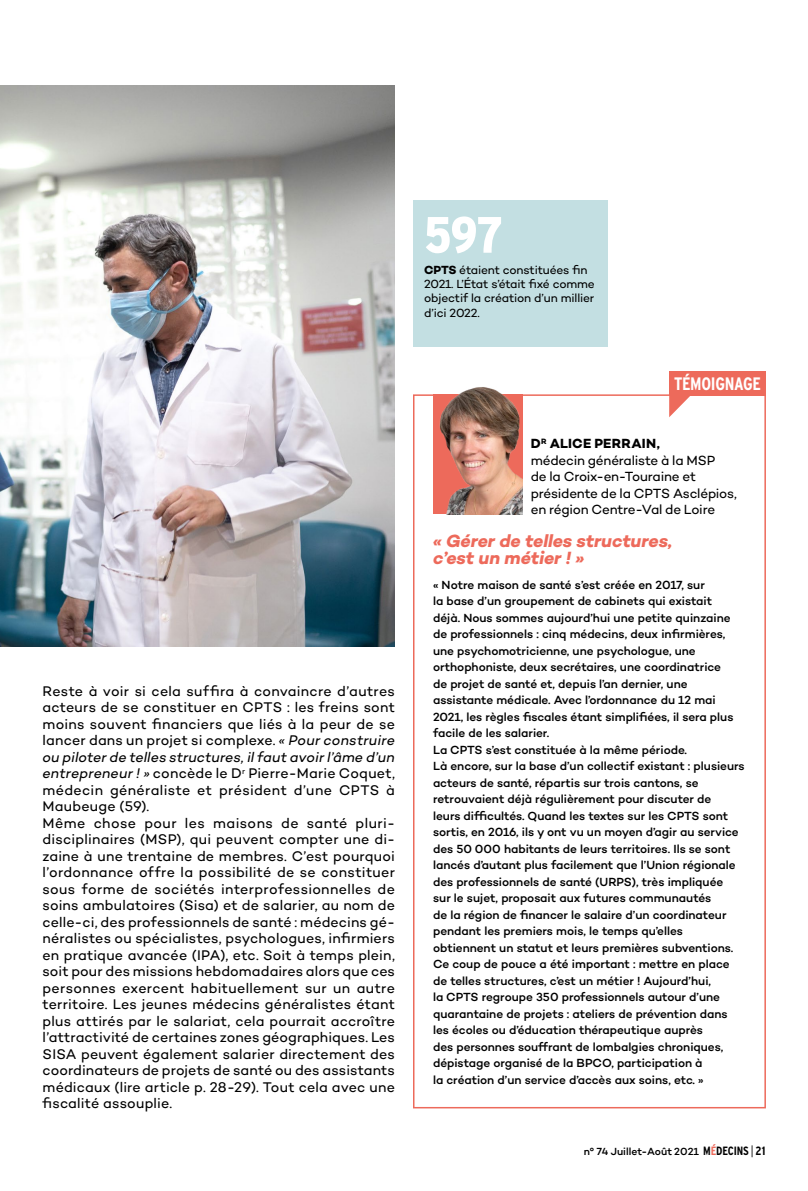
<style>
.page{position:relative;width:808px;height:1191px;background:#fff}
.page>*{position:absolute;margin:0;border:0;box-sizing:border-box;transform-origin:0 0}
.t1{font:900 condensed 51px "Interstate";color:#fff}
.t2{font:italic 700 18px/16.5px "Campton";letter-spacing:-.005em;color:#ed6a5b}
.t3{font:700 condensed 18px "Interstate";letter-spacing:-.02em;color:#fff}
.t4{font:14.25px/16.5px "Campton";letter-spacing:.015em;color:#000}
.t5{font:13.5px/16.5px "Campton";letter-spacing:-.015em;color:#000}
.t6{font:500 12px/16.5px "Campton";letter-spacing:-.005em;color:#000}
.t7{font:12px/14.2px "Campton";letter-spacing:-.015em;color:#000}
.t8{font:500 10.5px "Campton";color:#000}
.s1{font-style:italic}
.s2{font-weight:700}
.s3{font-family:"Interstate";font-weight:700;font-stretch:condensed;font-size:12px}
.s4{font-family:"Interstate";font-weight:700;font-stretch:condensed;font-size:12px;color:#ed6a5b}
.s5{font-family:"Interstate";font-weight:300;font-stretch:condensed;font-size:12px}
</style>
<div class="page">
<img style="left:0;top:85px;width:395px;height:561px">
<div style="left:413px;top:394px;width:353px;height:714px;border:2px solid #ed6a5b"></div>
<svg style="left:669px;top:396px;width:23px;height:21px"></svg>
<div style="left:669px;top:371px;width:97px;height:25px;background:#ed6a5b"></div>
<img style="left:433px;top:387px;width:89px;height:127px">
<div style="left:413px;top:201px;width:194px;height:146px;background:#c3dfe2"></div>
<p class="t4" style="left:43px;top:682px;width:354px">Reste à voir si cela suffira à convaincre d’autres acteurs de se constituer en CPTS : les freins sont moins souvent financiers que liés à la peur de se lancer dans un projet si complexe. <span class="s1">« Pour construire ou piloter de telles structures, il faut avoir l’âme d’un entrepreneur ! »</span> concède le D<sup>r</sup> Pierre-Marie Coquet, médecin généraliste et président d’une CPTS à Maubeuge (59).<br>Même chose pour les maisons de santé pluri&shy;disciplinaires (MSP), qui peuvent compter une di&shy;zaine à une trentaine de membres. C’est pourquoi l’ordonnance offre la possibilité de se constituer sous forme de sociétés interprofessionnelles de soins ambulatoires (Sisa) et de salarier, au nom de celle-ci, des professionnels de santé : médecins gé&shy;néralistes ou spécialistes, psychologues, infirmiers en pratique avancée (IPA), etc. Soit à temps plein, soit pour des missions hebdomadaires alors que ces personnes exercent habituellement sur un autre territoire. Les jeunes médecins généralistes étant plus attirés par le salariat, cela pourrait accroître l’attractivité de certaines zones géographiques. Les SISA peuvent également salarier directement des coordinateurs de projets de santé ou des assistants médicaux (lire article p. 28-29). Tout cela avec une fiscalité assouplie.</p>
<h1 class="t1" style="left:424px;top:206px;width:81px">597</h1>
<p class="t7" style="left:424px;top:262px;width:172px"><span class="s2">CPTS</span> étaient constituées fin<br>2021. L’État s’était fixé comme objectif la création d’un millier d’ici 2022.</p>
<h2 class="t3" style="left:674px;top:374px;width:88px">TÉMOIGNAGE</h2>
<p class="t5" style="left:531px;top:435px;width:207px"><span class="s2">D</span><sup>R</sup> <span class="s2">ALICE PERRAIN,<br></span>médecin généraliste à la MSP<br>de la Croix-en-Touraine et présidente de la CPTS Asclépios, en région Centre-Val de Loire</p>
<h2 class="t2" style="left:433px;top:532px;width:241px">« Gérer de telles structures, c’est un métier ! »</h2>
<p class="t6" style="left:433px;top:576px;width:313px">« Notre maison de santé s’est créée en 2017, sur<br>la base d’un groupement de cabinets qui existait<br>déjà. Nous sommes aujourd’hui une petite quinzaine de professionnels : cinq médecins, deux infirmières, une psychomotricienne, une psychologue, une orthophoniste, deux secrétaires, une coordinatrice<br>de projet de santé et, depuis l’an dernier, une assistante médicale. Avec l’ordonnance du 12 mai 2021, les règles fiscales étant simplifiées, il sera plus facile de les salarier.<br>La CPTS s’est constituée à la même période.<br>Là encore, sur la base d’un collectif existant : plusieurs acteurs de santé, répartis sur trois cantons, se retrouvaient déjà régulièrement pour discuter de<br>leurs difficultés. Quand les textes sur les CPTS sont sortis, en 2016, ils y ont vu un moyen d’agir au service des 50 000 habitants de leurs territoires. Ils se sont lancés d’autant plus facilement que l’Union régionale des professionnels de santé (URPS), très impliquée<br>sur le sujet, proposait aux futures communautés<br>de la région de financer le salaire d’un coordinateur pendant les premiers mois, le temps qu’elles obtiennent un statut et leurs premières subventions.<br>Ce coup de pouce a été important : mettre en place de telles structures, c’est un métier ! Aujourd’hui,<br>la CPTS regroupe 350 professionnels autour d’une quarantaine de projets : ateliers de prévention dans les écoles ou d’éducation thérapeutique auprès<br>des personnes souffrant de lombalgies chroniques, dépistage organisé de la BPCO, participation à<br>la création d’un service d’accès aux soins, etc. »</p>
<p class="t8" style="left:584px;top:1145px;width:183px">n° 74 Juillet-Août 2021 <span class="s3">M</span><span class="s4">É</span><span class="s3">DECINS</span> <span class="s5">|</span> <span class="s3">21</span></p>
</div>
